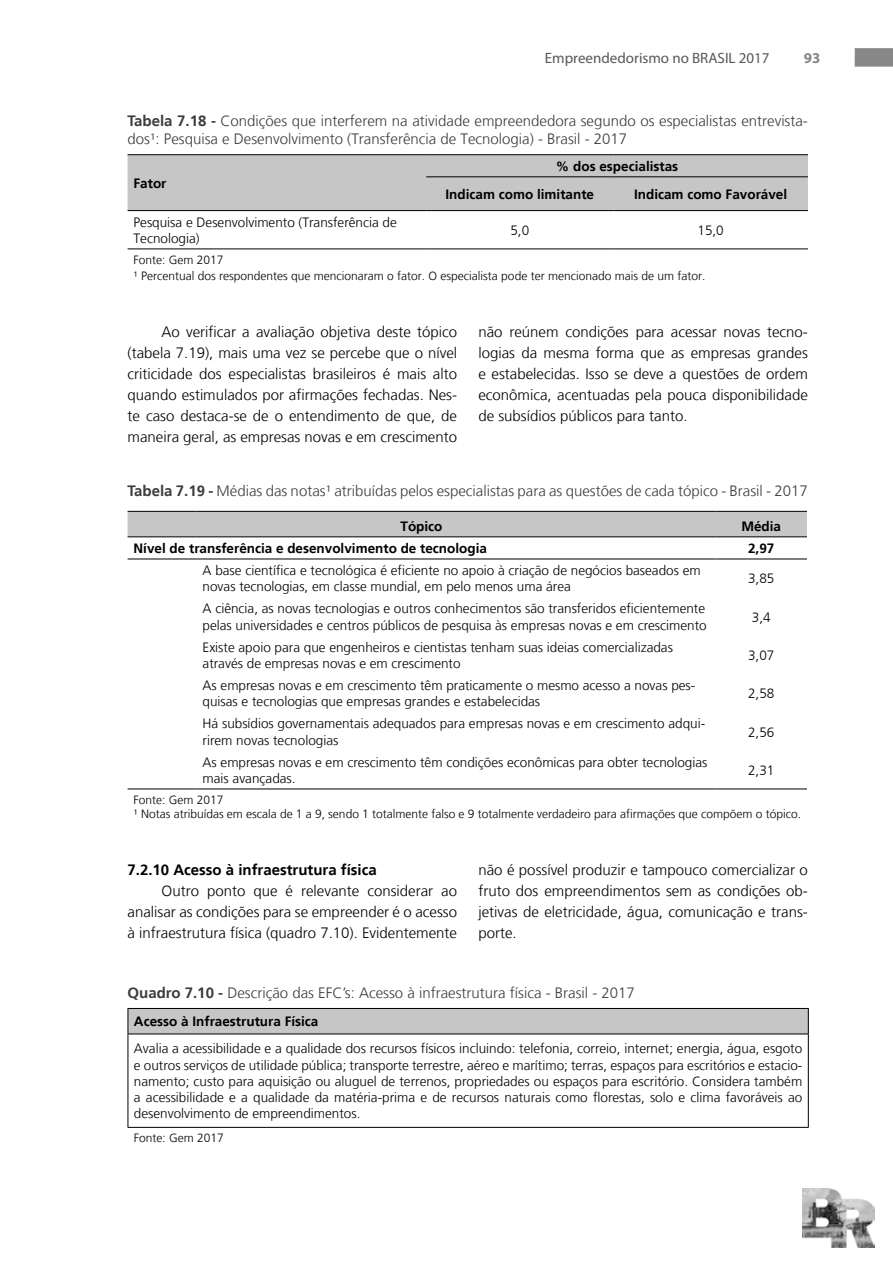
<style>
.page{position:relative;width:893px;height:1263px;background:#fff}
.page>*{position:absolute;margin:0;border:0;box-sizing:border-box;transform-origin:0 0}
.t1{font:300 15px/21px "Frutiger LT";color:#000;text-align:justify}
.t2{font:300 15px/18px "Frutiger LT";color:#3c3c3b}
.t3{font:700 15px "Frutiger LT";color:#000}
.t4{font:15px "Myriad Hebrew";color:#575756}
.t5{font:700 15px "Myriad Hebrew";color:#878787}
.t6{font:300 13.5px/16.2px "Frutiger LT";color:#000}
.t7{font:700 13.5px/27.9px "Frutiger LT";color:#000}
.t8{font:300 12px/16.2px "Frutiger LT";color:#000}
.s1{font-weight:700}
</style>
<div class="page">
<svg style="left:855px;top:48px;width:38px;height:19px"></svg>
<img style="left:802px;top:1188px;width:73px;height:60px">
<div style="left:128px;top:155px;width:680px;height:55px;background:#c6c6c6"></div>
<hr style="left:128px;top:154px;width:298px;height:1px;background:#000">
<hr style="left:426px;top:154px;width:187px;height:1px;background:#000">
<hr style="left:613px;top:154px;width:195px;height:1px;background:#000">
<hr style="left:426px;top:176px;width:187px;height:1px;background:#000">
<hr style="left:613px;top:176px;width:195px;height:1px;background:#000">
<hr style="left:128px;top:210px;width:298px;height:1px;background:#000">
<hr style="left:426px;top:210px;width:187px;height:1px;background:#000">
<hr style="left:613px;top:210px;width:195px;height:1px;background:#000">
<hr style="left:128px;top:249px;width:298px;height:1px;background:#000">
<hr style="left:426px;top:249px;width:187px;height:1px;background:#000">
<hr style="left:613px;top:249px;width:195px;height:1px;background:#000">
<div style="left:128px;top:512px;width:679px;height:24px;background:#c6c6c6"></div>
<hr style="left:128px;top:511px;width:69px;height:1px;background:#000">
<hr style="left:197px;top:511px;width:518px;height:1px;background:#000">
<hr style="left:715px;top:511px;width:92px;height:1px;background:#000">
<hr style="left:128px;top:536px;width:69px;height:1px;background:#000">
<hr style="left:197px;top:536px;width:518px;height:1px;background:#000">
<hr style="left:715px;top:536px;width:92px;height:1px;background:#000">
<hr style="left:128px;top:788px;width:69px;height:1px;background:#000">
<hr style="left:197px;top:788px;width:518px;height:1px;background:#000">
<hr style="left:715px;top:788px;width:92px;height:1px;background:#000">
<hr style="left:128px;top:559px;width:69px;height:1px;background:#000">
<hr style="left:197px;top:559px;width:518px;height:1px;background:#000">
<hr style="left:715px;top:559px;width:92px;height:1px;background:#000">
<div style="left:128px;top:1008px;width:680px;height:26px;background:#c6c6c6"></div>
<hr style="left:128px;top:1008px;width:681px;height:1px;background:#000">
<svg style="left:128px;top:1009px;width:1px;height:24px"></svg>
<svg style="left:808px;top:1009px;width:1px;height:24px"></svg>
<hr style="left:128px;top:1033px;width:681px;height:1px;background:#000">
<hr style="left:128px;top:1034px;width:1px;height:93px;background:#000">
<hr style="left:808px;top:1034px;width:1px;height:93px;background:#000">
<hr style="left:128px;top:1127px;width:681px;height:1px;background:#000">
<p class="t4" style="left:545px;top:50px;width:226px">Empreendedorismo no BRASIL 2017</p>
<p class="t5" style="left:804px;top:50px;width:18px">93</p>
<p class="t2" style="left:128px;top:112px;width:682px"><span class="s1">Tabela 7.18 -</span> Condições que interferem na atividade empreendedora segundo os especialistas entrevista&shy;dos¹: Pesquisa e Desenvolvimento (Transferência de Tecnologia) - Brasil - 2017</p>
<p class="t7" style="left:134px;top:169px;width:35px">Fator</p>
<p class="t7" style="left:446px;top:152px;width:234px;text-indent:110px">% dos especialistas<br>Indicam como limitante</p>
<p class="t7" style="left:634px;top:180px;width:155px">Indicam como Favorável</p>
<p class="t6" style="left:134px;top:214px;width:265px">Pesquisa e Desenvolvimento (Transferência de<br>Tecnologia)</p>
<p class="t6" style="left:510px;top:222px;width:20px">5,0</p>
<p class="t6" style="left:697px;top:222px;width:28px">15,0</p>
<p class="t8" style="left:134px;top:252px;width:573px">Fonte: Gem 2017<br>¹ Percentual dos respondentes que mencionaram o fator. O especialista pode ter mencionado mais de um fator.</p>
<p class="t1" style="left:128px;top:322px;width:331px;text-indent:34px">Ao verificar a avaliação objetiva deste tópico (tabela 7.19), mais uma vez se percebe que o nível criticidade dos especialistas brasileiros é mais alto quando estimulados por afirmações fechadas. Nes&shy;te caso destaca-se de o entendimento de que, de maneira geral, as empresas novas e em crescimento</p>
<p class="t1" style="left:478px;top:322px;width:331px">não reúnem condições para acessar novas tecno&shy;logias da mesma forma que as empresas grandes e estabelecidas. Isso se deve a questões de ordem econômica, acentuadas pela pouca disponibilidade de subsídios públicos para tanto.</p>
<p class="t2" style="left:128px;top:482px;width:682px"><span class="s1">Tabela 7.19 -</span> Médias das notas¹ atribuídas pelos especialistas para as questões de cada tópico - Brasil - 2017</p>
<p class="t7" style="left:400px;top:512px;width:43px">Tópico</p>
<p class="t7" style="left:741px;top:512px;width:41px">Média</p>
<p class="t7" style="left:134px;top:534px;width:355px">Nível de transferência e desenvolvimento de tecnologia</p>
<p class="t7" style="left:748px;top:534px;width:28px">2,97</p>
<p class="t6" style="left:203px;top:562px;width:500px">A base científica e tecnológica é eficiente no apoio à criação de negócios baseados em novas tecnologias, em classe mundial, em pelo menos uma área</p>
<p class="t6" style="left:748px;top:571px;width:28px">3,85</p>
<p class="t6" style="left:203px;top:601px;width:506px">A ciência, as novas tecnologias e outros conhecimentos são transferidos eficientemente pelas universidades e centros públicos de pesquisa às empresas novas e em crescimento</p>
<p class="t6" style="left:752px;top:609px;width:20px">3,4</p>
<p class="t6" style="left:203px;top:639px;width:472px">Existe apoio para que engenheiros e cientistas tenham suas ideias comercializadas através de empresas novas e em crescimento</p>
<p class="t6" style="left:748px;top:647px;width:28px">3,07</p>
<p class="t6" style="left:203px;top:677px;width:494px">As empresas novas e em crescimento têm praticamente o mesmo acesso a novas pes&shy;quisas e tecnologias que empresas grandes e estabelecidas</p>
<p class="t6" style="left:748px;top:686px;width:28px">2,58</p>
<p class="t6" style="left:203px;top:716px;width:504px">Há subsídios governamentais adequados para empresas novas e em crescimento adqui&shy;rirem novas tecnologias</p>
<p class="t6" style="left:748px;top:724px;width:28px">2,56</p>
<p class="t6" style="left:203px;top:754px;width:506px">As empresas novas e em crescimento têm condições econômicas para obter tecnologias mais avançadas.</p>
<p class="t6" style="left:748px;top:762px;width:28px">2,31</p>
<p class="t8" style="left:134px;top:793px;width:669px;line-height:14.4px">Fonte: Gem 2017<br>¹ Notas atribuídas em escala de 1 a 9, sendo 1 totalmente falso e 9 totalmente verdadeiro para afirmações que compõem o tópico.</p>
<p class="t3" style="left:128px;top:861px;width:251px">7.2.10 Acesso à infraestrutura física</p>
<p class="t1" style="left:128px;top:880px;width:331px;text-indent:34px">Outro ponto que é relevante considerar ao analisar as condições para se empreender é o acesso à infraestrutura física (quadro 7.10). Evidentemente</p>
<p class="t1" style="left:478px;top:859px;width:331px">não é possível produzir e tampouco comercializar o fruto dos empreendimentos sem as condições ob&shy;jetivas de eletricidade, água, comunicação e trans&shy;porte.</p>
<p class="t2" style="left:128px;top:984px;width:509px"><span class="s1">Quadro 7.10 -</span> Descrição das EFC’s: Acesso à infraestrutura física - Brasil - 2017</p>
<p class="t7" style="left:134px;top:1008px;width:186px">Acesso à Infraestrutura Física</p>
<p class="t6" style="left:134px;top:1041px;width:670px;text-align:justify">Avalia a acessibilidade e a qualidade dos recursos físicos incluindo: telefonia, correio, internet; energia, água, esgoto e outros serviços de utilidade pública; transporte terrestre, aéreo e marítimo; terras, espaços para escritórios e estacio&shy;namento; custo para aquisição ou aluguel de terrenos, propriedades ou espaços para escritório. Considera também a acessibilidade e a qualidade da matéria-prima e de recursos naturais como florestas, solo e clima favoráveis ao desenvolvimento de empreendimentos.</p>
<p class="t8" style="left:134px;top:1130px;width:92px">Fonte: Gem 2017</p>
</div>
